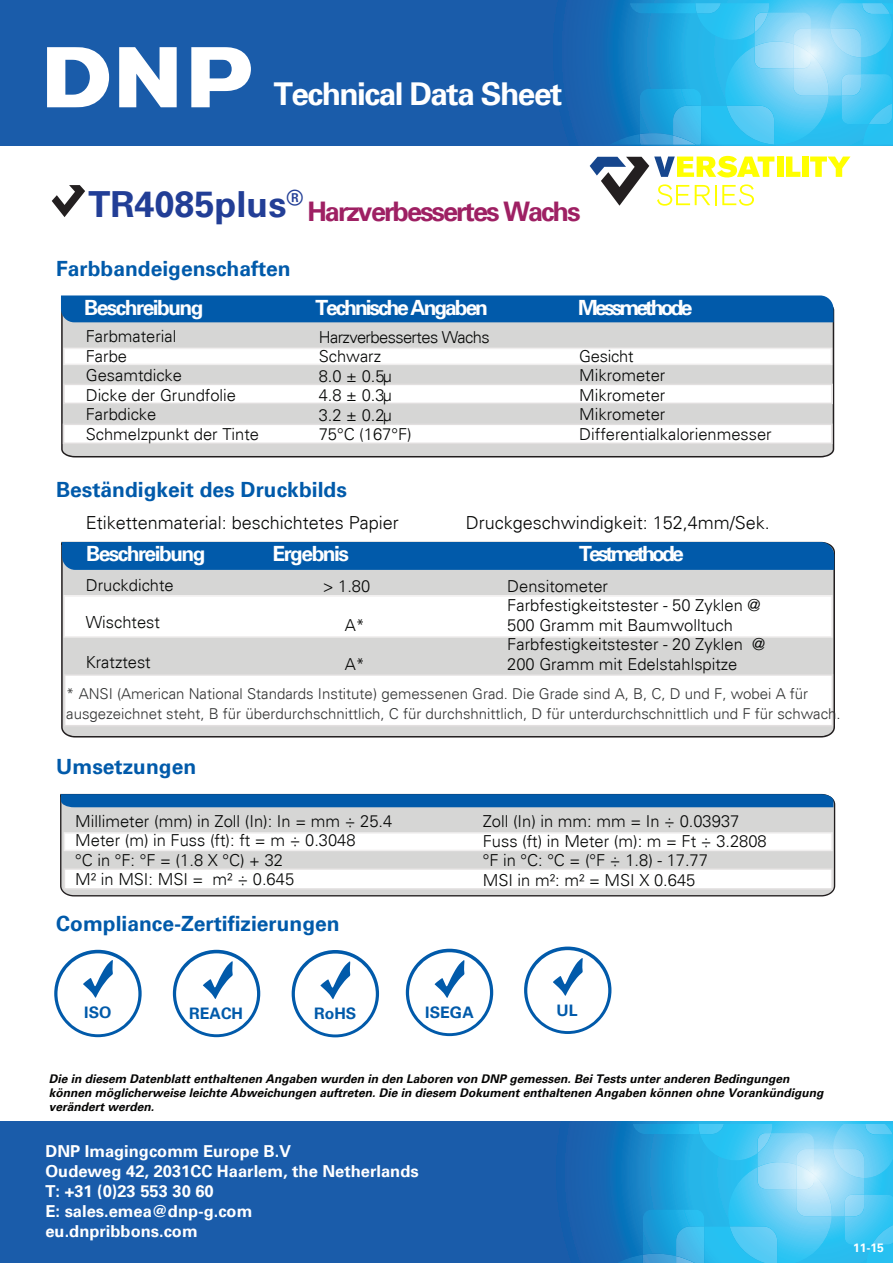
<style>
.page{position:relative;width:893px;height:1263px;background:#fff}
.page>*{position:absolute;margin:0;border:0;box-sizing:border-box;transform-origin:0 0}
.t1{font:700 31.5px "Univers";letter-spacing:-.045em;color:#fff}
.t2{font:700 27px "Univers";letter-spacing:-.075em;color:#9e2063}
.t3{font:700 21px "Univers";color:#015aaa}
.t4{font:700 21px "Univers";letter-spacing:-.075em;color:#fff}
.t5{font:700 21px "Univers";letter-spacing:-.135em;color:#fff}
.t6{font:700 21px "Univers";letter-spacing:-.1em;color:#fff}
.t7{font:700 21px "Univers";color:#223e96}
.t8{font:300 18px "Univers";color:#060706}
.t9{font:300 16.65px "Univers";color:#060706}
.t10{font:300 16.5px/19.5px "Univers";color:#060706}
.t11{font:700 16.5px/19.8px "Univers";color:#fff}
.t12{font:300 16.5px/19.5px "Univers";letter-spacing:-.035em;color:#060706}
.t13{font:700 15.9px "Univers";color:#015aaa}
.t14{font:300 15px/19.5px "Univers";color:#333434}
.t15{font:italic 700 12px/14.4px "Univers";color:#050504}
.t16{font:700 12px "Univers";color:#fff}
.t17{font:300 10.5px "Univers";color:#fff}
.s1{font-size:36px;color:#223e96}
</style>
<div class="page">
<div style="left:0;top:0;width:893px;height:145px;background:#1a5caa"></div>
<svg style="left:609px;top:3px;width:284px;height:142px;background:#47bae9"></svg>
<svg style="left:47px;top:47px;width:62px;height:60px"></svg>
<svg style="left:119px;top:47px;width:58px;height:60px"></svg>
<svg style="left:191px;top:47px;width:60px;height:60px"></svg>
<div style="left:0;top:1121px;width:893px;height:142px;background:#1a5caa"></div>
<svg style="left:617px;top:1124px;width:276px;height:139px;background:#49bbe9"></svg>
<div style="left:60px;top:794px;width:775px;height:102px;background:#d6d6d5"></div>
<div style="left:61px;top:306px;width:773px;height:151px;background:#d6d6d5"></div>
<svg style="left:61px;top:295px;width:772px;height:31px;background:#1e6bb0"></svg>
<svg style="left:63px;top:348px;width:769px;height:17px"></svg>
<svg style="left:63px;top:424px;width:770px;height:20px"></svg>
<svg style="left:63px;top:384px;width:770px;height:20px"></svg>
<div style="left:61px;top:542px;width:774px;height:195px;background:#d6d6d5"></div>
<svg style="left:62px;top:542px;width:772px;height:31px;background:#1666ae"></svg>
<svg style="left:64px;top:674px;width:769px;height:52px"></svg>
<svg style="left:63px;top:595px;width:770px;height:43px"></svg>
<svg style="left:61px;top:794px;width:772px;height:13px;background:#0259a8"></svg>
<svg style="left:64px;top:832px;width:769px;height:19px"></svg>
<svg style="left:64px;top:868px;width:769px;height:22px"></svg>
<svg style="left:54px;top:950px;width:88px;height:87px"></svg>
<svg style="left:173px;top:950px;width:87px;height:87px"></svg>
<svg style="left:292px;top:950px;width:87px;height:87px"></svg>
<svg style="left:406px;top:949px;width:87px;height:87px"></svg>
<svg style="left:524px;top:946px;width:87px;height:88px"></svg>
<svg style="left:52px;top:185px;width:33px;height:32px"></svg>
<div style="left:777px;top:157px;width:6px;height:20px;background:#ff0"></div>
<svg style="left:786px;top:156px;width:14px;height:21px"></svg>
<div style="left:802px;top:157px;width:7px;height:20px;background:#ff0"></div>
<svg style="left:810px;top:156px;width:40px;height:21px"></svg>
<svg style="left:590px;top:156px;width:184px;height:50px"></svg>
<h1 class="t1" style="left:274px;top:82px;width:290px">Technical Data Sheet</h1>
<h2 class="t2" style="left:88px;top:200px;width:494px"><span class="s1">TR4085plus</span> Harzverbessertes Wachs</h2>
<p class="t7" style="left:286px;top:190px;width:18px">®</p>
<p class="t3" style="left:56px;top:260px;width:236px">Farbbandeigenschaften</p>
<p class="t4" style="left:84px;top:299px;width:121px">Beschreibung</p>
<p class="t6" style="left:315px;top:299px;width:174px">Technische Angaben</p>
<p class="t5" style="left:578px;top:299px;width:116px">Messmethode</p>
<p class="t10" style="left:579px;top:347px;width:194px">Gesicht<br>Mikrometer<br>Mikrometer<br>Mikrometer<br>Differentialkalorienmesser</p>
<p class="t10" style="left:86px;top:328px;width:175px">Farbmaterial<br>Farbe<br>Gesamtdicke<br>Dicke der Grundfolie<br>Farbdicke<br>Schmelzpunkt der Tinte</p>
<p class="t12" style="left:319px;top:328px;width:172px">Harzverbessertes Wachs<br>Schwarz<br>8.0 ± 0.5µ<br>4.8 ± 0.3µ<br>3.2 ± 0.2µ<br>75°C (167°F)</p>
<p class="t3" style="left:56px;top:481px;width:292px">Beständigkeit des Druckbilds</p>
<p class="t8" style="left:86px;top:516px;width:315px">Etikettenmaterial: beschichtetes Papier</p>
<p class="t8" style="left:466px;top:516px;width:306px">Druckgeschwindigkeit: 152,4mm/Sek.</p>
<p class="t4" style="left:86px;top:546px;width:121px">Beschreibung</p>
<p class="t4" style="left:272px;top:546px;width:78px">Ergebnis</p>
<p class="t5" style="left:579px;top:546px;width:106px">Testmethode</p>
<p class="t10" style="left:507px;top:577px;width:260px">Densitometer<br>Farbfestigkeitstester - 50 Zyklen @<br>500 Gramm mit Baumwolltuch<br>Farbfestigkeitstester - 20 Zyklen @<br>200 Gramm mit Edelstahlspitze</p>
<p class="t10" style="left:86px;top:577px;width:90px">Druckdichte</p>
<p class="t10" style="left:323px;top:577px;width:49px">&gt; 1.80</p>
<p class="t10" style="left:345px;top:616px;width:22px">A*</p>
<p class="t10" style="left:345px;top:655px;width:22px">A*</p>
<p class="t9" style="left:86px;top:616px;width:76px">Wischtest</p>
<p class="t9" style="left:86px;top:656px;width:67px">Kratztest</p>
<p class="t14" style="left:66px;top:685px;width:776px">* ANSI (American National Standards Institute) gemessenen Grad. Die Grade sind A, B, C, D und F, wobei A für ausgezeichnet steht, B für überdurchschnittlich, C für durchshnittlich, D für unterdurchschnittlich und F für schwach.</p>
<p class="t3" style="left:56px;top:758px;width:142px">Umsetzungen</p>
<p class="t10" style="left:75px;top:812px;width:319px">Millimeter (mm) in Zoll (In): In = mm ÷ 25.4<br>Meter (m) in Fuss (ft): ft = m ÷ 0.3048<br>°C in °F: °F = (1.8 X °C) + 32<br>M² in MSI: MSI = m² ÷ 0.645</p>
<p class="t3" style="left:56px;top:916px;width:285px">Compliance-Zertifizierungen</p>
<p class="t10" style="left:483px;top:813px;width:286px">Zoll (In) in mm: mm = In ÷ 0.03937<br>Fuss (ft) in Meter (m): m = Ft ÷ 3.2808 °F in °C: °C = (°F ÷ 1.8) - 17.77<br>MSI in m²: m² = MSI X 0.645</p>
<p class="t13" style="left:84px;top:1006px;width:29px">ISO</p>
<p class="t13" style="left:189px;top:1007px;width:55px">REACH</p>
<p class="t13" style="left:314px;top:1007px;width:44px">RoHS</p>
<p class="t13" style="left:425px;top:1006px;width:50px">ISEGA</p>
<p class="t13" style="left:556px;top:1004px;width:23px">UL</p>
<p class="t15" style="left:49px;top:1072px;width:776px">Die in diesem Datenblatt enthaltenen Angaben wurden in den Laboren von DNP gemessen. Bei Tests unter anderen Bedingungen können möglicherweise leichte Abweichungen auftreten. Die in diesem Dokument enthaltenen Angaben können ohne Vorankündigung verändert werden.</p>
<p class="t11" style="left:38px;top:1141px;width:35px">DNP</p>
<p class="t11" style="left:271px;top:1141px;width:16px">V.</p>
<p class="t11" style="left:45px;top:1143px;width:375px">DNP Imagingcomm Europe B.V<br>Oudeweg 42, 2031CC Haarlem, the Netherlands<br>T: +31 (0)23 553 30 60<br>E: sales.emea@dnp-g.com<br>eu.dnpribbons.com</p>
<p class="t17" style="left:852px;top:1237px;width:28px">11-15</p>
<p class="t16" style="left:853px;top:1243px;width:32px">11-15</p>
</div>
